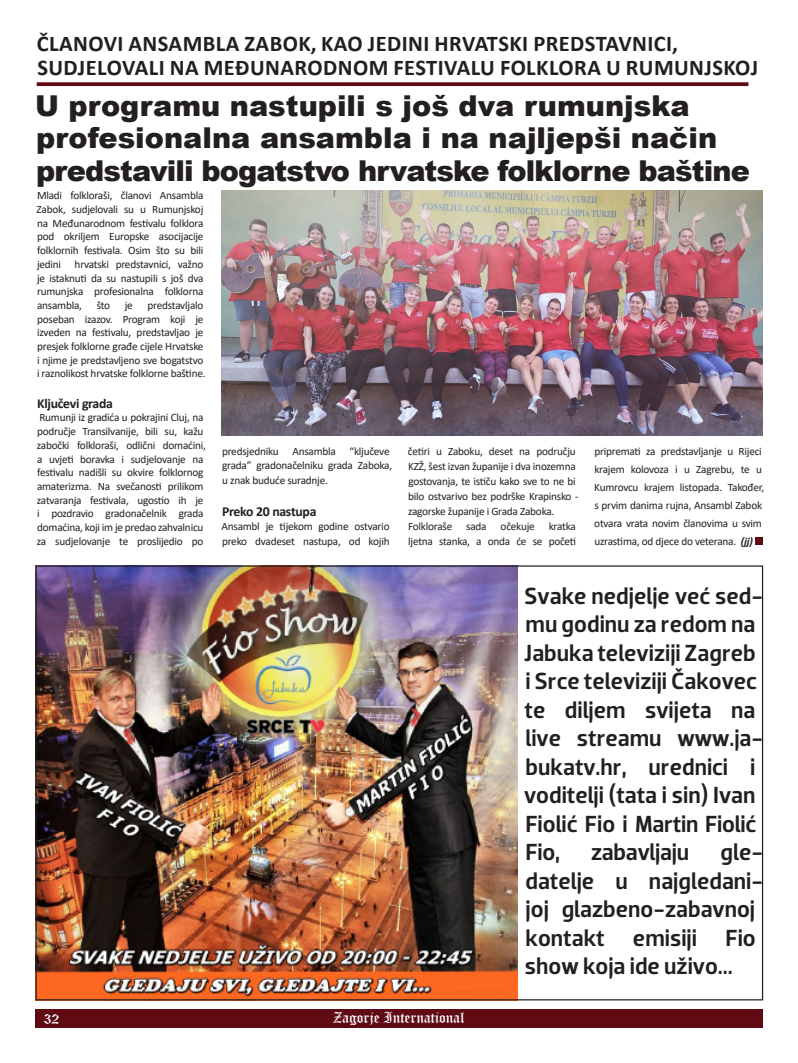
<style>
.page{position:relative;width:798px;height:1063px;background:#fff}
.page>*{position:absolute;margin:0;border:0;box-sizing:border-box;transform-origin:0 0}
.t1{font:900 28.75px/32.5px "Arial";color:#231f20}
.t2{font:500 23.75px/28.5px "Dobra";color:#231f20}
.t3{font:700 22.5px/23.8px "Calibri";letter-spacing:.02em;color:#231f20}
.t4{font:15px "Old English Text";color:#fff}
.t5{font:700 13.75px "Calibri";letter-spacing:-.02em;color:#231f20}
.t6{font:11.25px/13.8px "Calibri";letter-spacing:-.02em;color:#231f20}
.s1{font-weight:700;font-style:italic}
</style>
<div class="page">
<div style="left:35px;top:1009px;width:727px;height:19px;background:#600a14"></div>
<svg style="left:37px;top:82px;width:711px;height:4px;background:#6a1a24"></svg>
<img style="left:221px;top:191px;width:541px;height:245px">
<img style="left:37px;top:567px;width:480px;height:431px">
<div style="left:754px;top:538px;width:8px;height:7px;background:#600a14"></div>
<p class="t3" style="left:37px;top:31px;width:722px">ČLANOVI ANSAMBLA ZABOK, KAO JEDINI HRVATSKI PREDSTAVNICI,<br>SUDJELOVALI NA MEĐUNARODNOM FESTIVALU FOLKLORA U RUMUNJSKOJ</p>
<p class="t1" style="left:35px;top:88px;width:716px">U programu nastupili s još dva rumunjska profesionalna ansambla i na najljepši način predstavili bogatstvo hrvatske folklorne baštine</p>
<p class="t6" style="left:37px;top:188px;width:168px;text-align:justify">Mladi folkloraši, članovi Ansambla Zabok, sudjelovali su u Rumunjskoj na Međunarodnom festivalu folklora pod okriljem Europske asocijacije folklornih festivala. Osim što su bili jedini hrvatski predstavnici, važno je istaknuti da su nastupili s još dva rumunjska profesionalna folklorna ansambla,</p>
<p class="t6" style="left:97px;top:298px;width:15px">što</p>
<p class="t6" style="left:125px;top:298px;width:10px">je</p>
<p class="t6" style="left:37px;top:298px;width:170px;text-indent:110px">predstavljalo poseban izazov. Program koji je izveden na festivalu, predstavljao je presjek folklorne građe cijele Hrvatske i njime je predstavljeno sve bogatstvo i raznolikost hrvatske folklorne baštine.</p>
<p class="t5" style="left:37px;top:394px;width:77px">Ključevi grada</p>
<p class="t6" style="left:37px;top:411px;width:170px">Rumunji iz gradića u pokrajini Cluj, na područje Transilvanije, bili su, kažu zabočki folkloraši, odlični domaćini, a uvjeti boravka i sudjelovanje na festivalu nadišli su okvire folklornog amaterizma. Na svečanosti prilikom zatvaranja festivala, ugostio ih je i pozdravio gradonačelnik grada domaćina, koji im je predao zahvalnicu za sudjelovanje te proslijedio po</p>
<p class="t6" style="left:222px;top:443px;width:171px;line-height:14.5px">predsjedniku Ansambla “ključeve grada” gradonačelniku grada Zaboka, u znak buduće suradnje.</p>
<p class="t5" style="left:222px;top:501px;width:96px">Preko 20 nastupa</p>
<p class="t6" style="left:221px;top:519px;width:169px;line-height:14.5px">Ansambl je tijekom godine ostvario preko dvadeset nastupa, od kojih</p>
<p class="t6" style="left:407px;top:443px;width:172px;line-height:15px">četiri u Zaboku, deset na području KZŽ, šest izvan županije i dva inozemna gostovanja, te ističu kako sve to ne bi bilo ostvarivo bez podrške Krapinsko - zagorske županije i Grada Zaboka.</p>
<p class="t6" style="left:408px;top:518px;width:169px;line-height:15px">Folkloraše sada očekuje kratka ljetna stanka, a onda će se početi</p>
<p class="t6" style="left:594px;top:441px;width:172px;line-height:18px">pripremati za predstavljanje u Rijeci krajem kolovoza i u Zagrebu, te u Kumrovcu krajem listopada. Također, s prvim danima rujna, Ansambl Zabok otvara vrata novim članovima u svim uzrastima, od djece do veterana. <span class="s1">(jj)</span></p>
<h3 class="t4" style="left:44px;top:1009px;width:17px">32</h3>
<h3 class="t4" style="left:333px;top:1008px;width:133px">Zagorje International</h3>
<p class="t2" style="left:524px;top:581px;width:240px">Svake nedjelje već sed&shy;mu godinu za redom na<br>Jabuka televiziji Zagreb i Srce televiziji Čakovec te diljem svijeta na live streamu www.ja&shy;bukatv.hr, urednici i voditelji (tata i sin) Ivan<br>Fiolić Fio i Martin Fiolić<br>Fio,</p>
<p class="t2" style="left:524px;top:838px;width:240px;text-indent:196px">gle&shy;datelje u najgledani&shy;joj glazbeno-zabavnoj kontakt emisiji Fio show koja ide uživo...</p>
<p class="t2" style="left:591px;top:838px;width:100px">zabavljaju</p>
</div>
